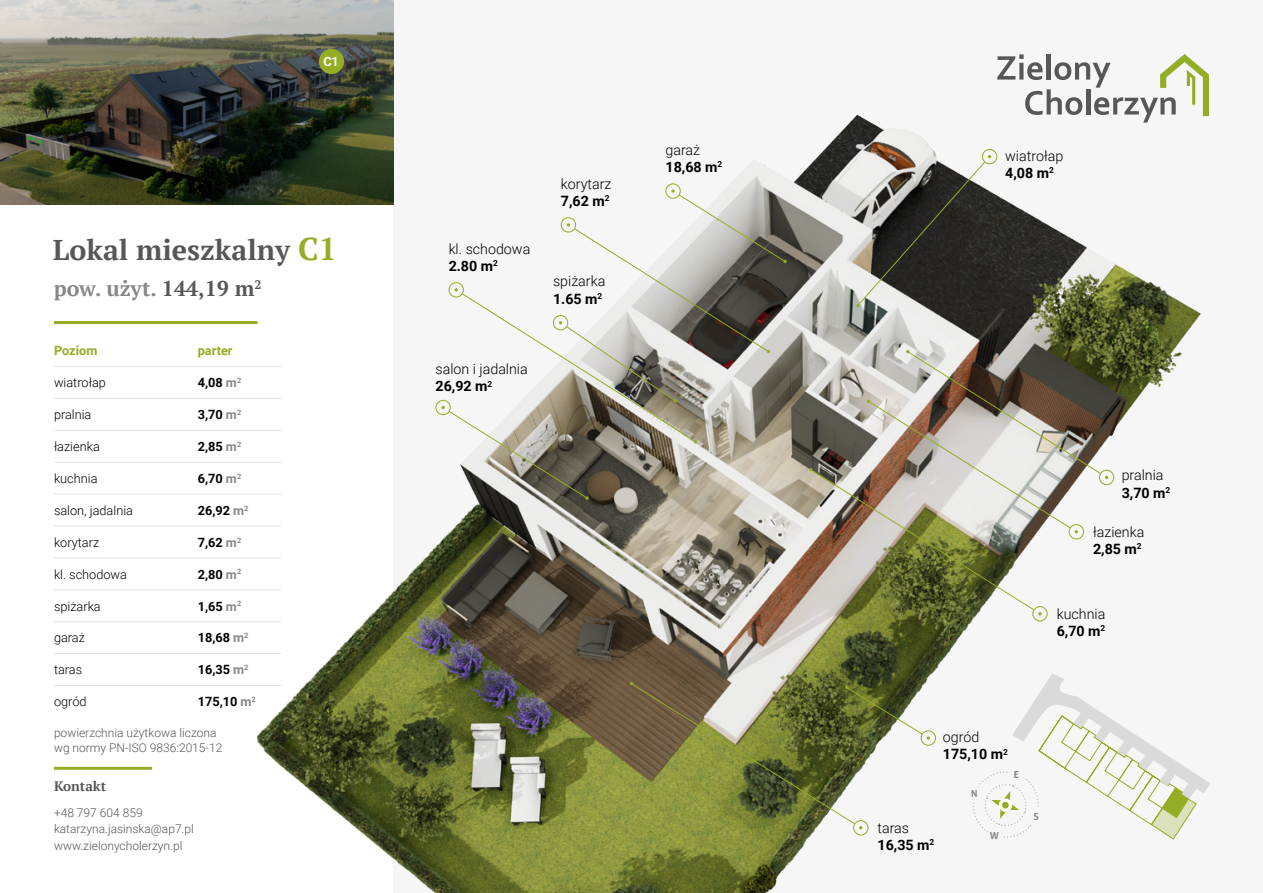
<style>
.page{position:relative;width:1263px;height:893px;background:#fff}
.page>*{position:absolute;margin:0;border:0;box-sizing:border-box;transform-origin:0 0}
.t1{font:700 28.5px "PT Serif";color:#575756}
.t2{font:700 21.3px "PT Serif";color:#878787}
.t3{font:300 14.25px/17.1px "Roboto";color:#000}
.t4{font:700 14.25px/17.1px "Roboto";color:#000}
.t5{font:700 13.65px "PT Serif";color:#575756}
.t6{font:300 12.75px "Roboto";color:#000}
.t7{font:700 12.75px "Roboto";color:#000}
.t8{font:700 12.75px "Roboto";color:#93ad24}
.t9{font:700 12.75px "Roboto";color:#fff}
.t10{font:300 12px/16.5px "Roboto";color:#575756}
.t11{font:700 9.75px "Aller";color:#878787}
.s1{font-size:31.5px;color:#93ad24}
.s2{color:#575756}
.s3{color:#878787}
.s4{font-weight:700}
.s5{font-weight:300}
</style>
<div class="page">
<hr style="left:54px;top:321px;width:203px;height:3px;background:#93ad24">
<div style="left:393px;top:0;width:870px;height:893px;background:#f6f6f6"></div>
<img style="left:0;top:0;width:393px;height:205px">
<img style="left:162px;top:38px;width:1039px;height:855px">
<svg style="left:997px;top:54px;width:212px;height:69px"></svg>
<div style="left:319px;top:49px;width:25px;height:25px;background:#93ad24;border-radius:50%"></div>
<hr style="left:54px;top:366px;width:135px;height:1px;background:#e3e3e3">
<hr style="left:189px;top:366px;width:92px;height:1px;background:#e3e3e3">
<hr style="left:54px;top:398px;width:135px;height:1px;background:#e3e3e3">
<hr style="left:189px;top:398px;width:92px;height:1px;background:#e3e3e3">
<hr style="left:54px;top:430px;width:135px;height:1px;background:#e3e3e3">
<hr style="left:189px;top:430px;width:92px;height:1px;background:#e3e3e3">
<hr style="left:54px;top:462px;width:135px;height:1px;background:#e3e3e3">
<hr style="left:189px;top:462px;width:92px;height:1px;background:#e3e3e3">
<hr style="left:54px;top:494px;width:135px;height:1px;background:#e3e3e3">
<hr style="left:189px;top:494px;width:92px;height:1px;background:#e3e3e3">
<hr style="left:54px;top:685px;width:135px;height:1px;background:#e3e3e3">
<hr style="left:189px;top:685px;width:92px;height:1px;background:#e3e3e3">
<hr style="left:54px;top:526px;width:135px;height:1px;background:#e3e3e3">
<hr style="left:189px;top:526px;width:92px;height:1px;background:#e3e3e3">
<hr style="left:54px;top:558px;width:135px;height:1px;background:#e3e3e3">
<hr style="left:189px;top:558px;width:92px;height:1px;background:#e3e3e3">
<hr style="left:54px;top:590px;width:135px;height:1px;background:#e3e3e3">
<hr style="left:189px;top:590px;width:92px;height:1px;background:#e3e3e3">
<hr style="left:54px;top:621px;width:135px;height:1px;background:#e3e3e3">
<hr style="left:189px;top:621px;width:92px;height:1px;background:#e3e3e3">
<hr style="left:54px;top:653px;width:135px;height:1px;background:#e3e3e3">
<hr style="left:189px;top:653px;width:92px;height:1px;background:#e3e3e3">
<hr style="left:54px;top:767px;width:98px;height:3px;background:#93ad24">
<svg style="left:856px;top:148px;width:141px;height:159px"></svg>
<div style="left:1099px;top:470px;width:15px;height:15px;border:1px solid #93ad24;border-radius:50%"></div>
<div style="left:1032px;top:606px;width:15px;height:15px;border:1px solid #93ad24;border-radius:50%"></div>
<div style="left:436px;top:400px;width:15px;height:15px;border:1px solid #93ad24;border-radius:50%"></div>
<img style="left:809px;top:350px;width:299px;height:265px">
<div style="left:665px;top:183px;width:16px;height:16px;border:1px solid #93ad24;border-radius:50%"></div>
<div style="left:921px;top:730px;width:15px;height:16px;border:1px solid #93ad24;border-radius:50%"></div>
<svg style="left:441px;top:189px;width:346px;height:311px"></svg>
<div style="left:853px;top:820px;width:15px;height:15px;border:1px solid #93ad24;border-radius:50%"></div>
<svg style="left:630px;top:682px;width:300px;height:147px"></svg>
<svg style="left:966px;top:674px;width:244px;height:169px"></svg>
<p class="t9" style="left:323px;top:53px;width:17px">C1</p>
<h1 class="t1" style="left:53px;top:231px;width:285px">Lokal mieszkalny <span class="s1">C1</span></h1>
<h2 class="t2" style="left:54px;top:275px;width:209px">pow. użyt. <span class="s2">144,19 m</span><sup>2</sup></h2>
<p class="t8" style="left:54px;top:342px;width:45px">Poziom</p>
<p class="t8" style="left:198px;top:342px;width:36px">parter</p>
<p class="t6" style="left:54px;top:374px;width:53px">wiatrołap</p>
<p class="t7" style="left:198px;top:374px;width:45px">4,08 <span class="s3">m</span><sup>2</sup></p>
<p class="t6" style="left:54px;top:406px;width:39px">pralnia</p>
<p class="t7" style="left:198px;top:406px;width:45px">3,70 <span class="s3">m</span><sup>2</sup></p>
<p class="t6" style="left:54px;top:438px;width:47px">łazienka</p>
<p class="t7" style="left:198px;top:438px;width:45px">2,85 <span class="s3">m</span><sup>2</sup></p>
<p class="t6" style="left:54px;top:469px;width:45px">kuchnia</p>
<p class="t7" style="left:198px;top:469px;width:45px">6,70 <span class="s3">m</span><sup>2</sup></p>
<p class="t6" style="left:54px;top:501px;width:81px">salon, jadalnia</p>
<p class="t7" style="left:198px;top:501px;width:52px">26,92 <span class="s3">m</span><sup>2</sup></p>
<p class="t6" style="left:54px;top:533px;width:47px">korytarz</p>
<p class="t7" style="left:198px;top:533px;width:45px">7,62 <span class="s3">m</span><sup>2</sup></p>
<p class="t6" style="left:54px;top:565px;width:75px">kl. schodowa</p>
<p class="t7" style="left:198px;top:565px;width:45px">2,80 <span class="s3">m</span><sup>2</sup></p>
<p class="t6" style="left:54px;top:597px;width:48px">spiżarka</p>
<p class="t7" style="left:198px;top:597px;width:45px">1,65 <span class="s3">m</span><sup>2</sup></p>
<p class="t6" style="left:54px;top:629px;width:32px">garaż</p>
<p class="t7" style="left:198px;top:629px;width:52px">18,68 <span class="s3">m</span><sup>2</sup></p>
<p class="t6" style="left:54px;top:661px;width:30px">taras</p>
<p class="t7" style="left:198px;top:661px;width:52px">16,35 <span class="s3">m</span><sup>2</sup></p>
<p class="t6" style="left:54px;top:693px;width:34px">ogród</p>
<p class="t7" style="left:198px;top:693px;width:60px">175,10 <span class="s3">m</span><sup>2</sup></p>
<p class="t10" style="left:54px;top:725px;width:170px;line-height:15px">powierzchnia użytkowa liczona wg normy PN-ISO 9836:2015-12</p>
<p class="t5" style="left:54px;top:777px;width:54px">Kontakt</p>
<p class="t10" style="left:54px;top:804px;width:141px">+48 797 604 859 katarzyna.jasinska@ap7.pl www.zielonycholerzyn.pl</p>
<p class="t3" style="left:449px;top:239px;width:83px">kl. schodowa<br><span class="s4">2.80 m</span><sup>2</sup></p>
<p class="t3" style="left:436px;top:360px;width:94px">salon i jadalnia<br><span class="s4">26,92 m</span><sup>2</sup></p>
<p class="t3" style="left:561px;top:174px;width:52px">korytarz<br><span class="s4">7,62 m</span><sup>2</sup></p>
<p class="t3" style="left:553px;top:272px;width:54px">spiżarka<br><span class="s4">1.65 m</span><sup>2</sup></p>
<p class="t4" style="left:665px;top:141px;width:58px"><span class="s5">garaż<br></span>18,68 m<sup>2</sup></p>
<p class="t3" style="left:1005px;top:147px;width:59px">wiatrołap<br><span class="s4">4,08 m</span><sup>2</sup></p>
<p class="t3" style="left:1122px;top:466px;width:50px">pralnia<br><span class="s4">3,70 m</span><sup>2</sup></p>
<p class="t3" style="left:1093px;top:523px;width:53px">łazienka<br><span class="s4">2,85 m</span><sup>2</sup></p>
<p class="t3" style="left:1057px;top:605px;width:50px">kuchnia<br><span class="s4">6,70 m</span><sup>2</sup></p>
<p class="t4" style="left:943px;top:728px;width:67px"><span class="s5">ogród<br></span>175,10 m<sup>2</sup></p>
<p class="t11" style="left:1014px;top:768px;width:7px">E</p>
<p class="t4" style="left:877px;top:819px;width:58px"><span class="s5">taras<br></span>16,35 m<sup>2</sup></p>
<p class="t11" style="left:1033px;top:811px;width:7px">S</p>
</div>
